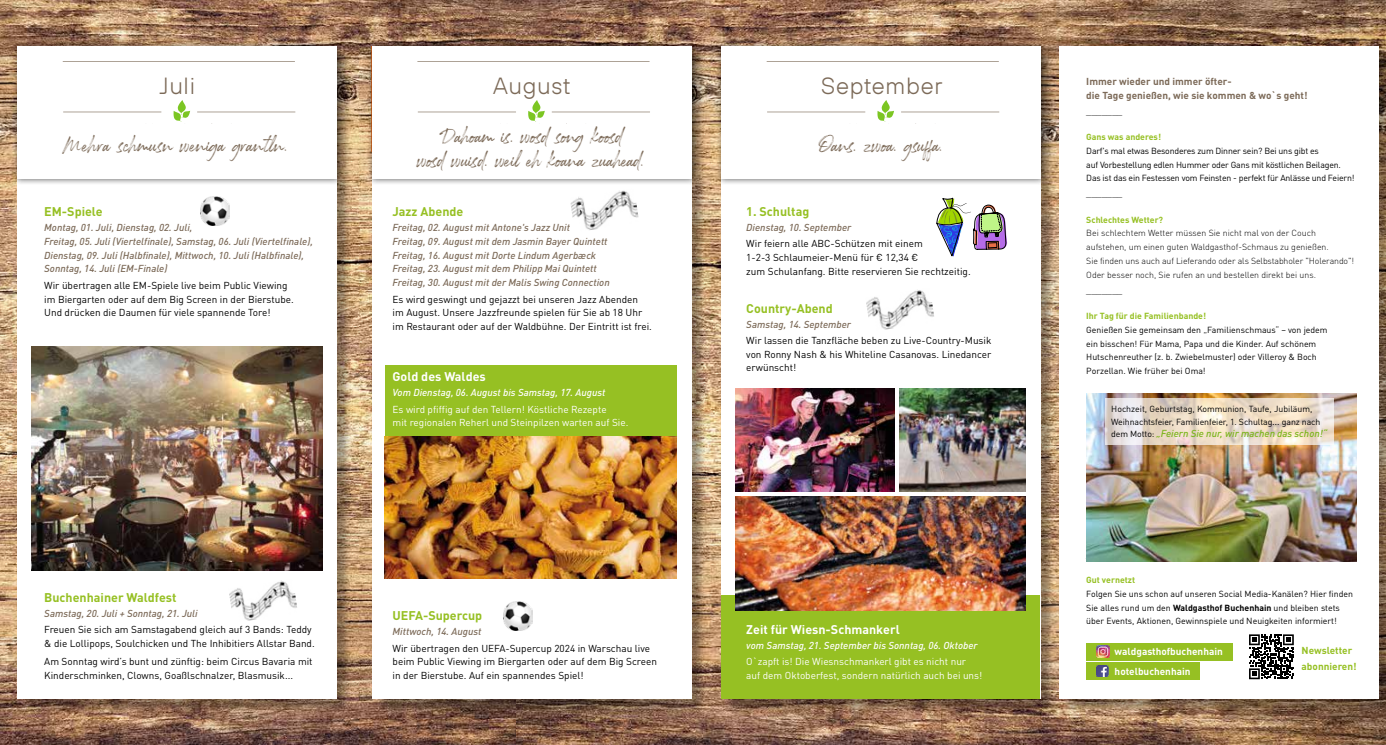
<style>
.page{position:relative;width:1386px;height:745px;background:#fff}
.page>*{position:absolute;margin:0;border:0;box-sizing:border-box;transform-origin:0 0}
.t1{font:300 23.38px "TT Hoves";letter-spacing:.03em;color:#7c6a58}
.t2{font:22.5px/24.1px "Rockness";letter-spacing:-.01em;color:#7c6a58;text-align:center}
.t3{font:700 12.5px "DINOT";color:#96c023}
.t4{font:700 12.5px "DINOT";color:#fff}
.t5{font:10px/13.8px "DINOT";color:#000}
.t6{font:italic 500 10px/13.8px "DINOT";color:#7c6a58}
.t7{font:10px/13.8px "DINOT";color:#fff}
.t8{font:italic 500 10px "DINOT";color:#fff}
.t9{font:700 10px/13.8px "DINOT";color:#7c6a58}
.t10{font:italic 500 10px "DINOT";color:#7ab51b}
.t11{font:700 10px/20px "DINOT";color:#fff}
.t12{font:700 10px/16.2px "DINOT";color:#96c023}
.t13{font:300 10px "DINOT";color:#000}
.t14{font:8.75px/13.8px "DINOT";color:#000}
.t15{font:300 8.75px/13.8px "DINOT";color:#000}
.t16{font:8.75px/13.8px "DINOT";letter-spacing:-.02em;color:#000}
.t17{font:700 8.75px "DINOT";color:#96c023}
.s1{font-size:10px}
.s2{font-weight:400;font-style:normal;font-size:8.75px;color:#000}
.s3{font-weight:700}
</style>
<div class="page">
<img style="left:0;top:0;width:1385px;height:744px">
<div style="left:723px;top:48px;width:332px;height:666px;background:#000;opacity:.35"></div>
<div style="left:721px;top:46px;width:319px;height:652px;background:#fff"></div>
<div style="left:1061px;top:48px;width:324px;height:665px;background:#000;opacity:.35"></div>
<div style="left:1059px;top:46px;width:319px;height:652px;background:#fff"></div>
<div style="left:374px;top:48px;width:332px;height:666px;background:#000;opacity:.35"></div>
<div style="left:372px;top:46px;width:319px;height:652px;background:#fff"></div>
<div style="left:1086px;top:662px;width:113px;height:17px;background:#96c023"></div>
<div style="left:19px;top:48px;width:333px;height:665px;background:#000;opacity:.35"></div>
<div style="left:18px;top:46px;width:318px;height:652px;background:#fff"></div>
<div style="left:1086px;top:642px;width:147px;height:17px;background:#96c023"></div>
<svg style="left:1096px;top:645px;width:13px;height:12px"></svg>
<svg style="left:1096px;top:665px;width:13px;height:11px"></svg>
<svg style="left:1249px;top:634px;width:45px;height:46px"></svg>
<svg style="left:1249px;top:634px;width:44px;height:44px"></svg>
<div style="left:12px;top:41px;width:331px;height:144px;background:#000;opacity:.55"></div>
<div style="left:17px;top:46px;width:320px;height:132px;background:#fff"></div>
<svg style="left:174px;top:100px;width:16px;height:22px"></svg>
<svg style="left:197px;top:112px;width:98px;height:1px"></svg>
<svg style="left:63px;top:112px;width:98px;height:1px"></svg>
<svg style="left:63px;top:61px;width:232px;height:1px"></svg>
<div style="left:367px;top:41px;width:331px;height:144px;background:#000;opacity:.55"></div>
<div style="left:372px;top:46px;width:319px;height:132px;background:#fff"></div>
<svg style="left:528px;top:100px;width:17px;height:22px"></svg>
<svg style="left:552px;top:112px;width:98px;height:1px"></svg>
<svg style="left:418px;top:112px;width:98px;height:1px"></svg>
<svg style="left:417px;top:61px;width:232px;height:1px"></svg>
<div style="left:716px;top:41px;width:331px;height:144px;background:#000;opacity:.55"></div>
<div style="left:721px;top:46px;width:319px;height:132px;background:#fff"></div>
<svg style="left:877px;top:100px;width:17px;height:22px"></svg>
<svg style="left:901px;top:112px;width:98px;height:1px"></svg>
<svg style="left:767px;top:112px;width:98px;height:1px"></svg>
<svg style="left:766px;top:61px;width:232px;height:1px"></svg>
<img style="left:1086px;top:393px;width:270px;height:168px">
<div style="left:385px;top:364px;width:292px;height:73px;background:#96c023"></div>
<div style="left:721px;top:595px;width:319px;height:103px;background:#96c023"></div>
<img style="left:32px;top:346px;width:290px;height:224px">
<img style="left:385px;top:436px;width:292px;height:142px">
<img style="left:735px;top:388px;width:159px;height:103px">
<img style="left:735px;top:496px;width:290px;height:114px">
<img style="left:899px;top:388px;width:126px;height:103px">
<img style="left:570px;top:190px;width:69px;height:40px">
<img style="left:866px;top:290px;width:68px;height:40px">
<img style="left:229px;top:580px;width:68px;height:41px">
<img style="left:201px;top:196px;width:28px;height:29px">
<img style="left:503px;top:601px;width:29px;height:29px">
<img style="left:936px;top:198px;width:71px;height:59px">
<svg style="left:1104px;top:398px;width:229px;height:46px;background:#eadccc"></svg>
<h1 class="t1" style="left:159px;top:71px;width:37px">Juli</h1>
<h1 class="t1" style="left:493px;top:71px;width:79px">August</h1>
<h1 class="t1" style="left:820px;top:71px;width:123px">September</h1>
<h2 class="t2" style="left:62px;top:131px;width:228px">Mehra schmusn weniga grantln.</h2>
<h2 class="t2" style="left:417px;top:122px;width:228px">Dahoam is, wosd song koosd<br>wosd wuisd, weil eh koana zuahead.</h2>
<h2 class="t2" style="left:819px;top:131px;width:125px">Oans, zwoa, gsuffa.</h2>
<p class="t3" style="left:44px;top:203px;width:60px">EM-Spiele</p>
<p class="t6" style="left:44px;top:220px;width:270px">Montag, 01. Juli, Dienstag, 02. Juli,<br>Freitag, 05. Juli (Viertelfinale), Samstag, 06. Juli (Viertelfinale), Dienstag, 09. Juli (Halbfinale), Mittwoch, 10. Juli (Halbfinale), Sonntag, 14. Juli (EM-Finale)</p>
<p class="t5" style="left:44px;top:278px;width:251px">Wir übertragen alle EM-Spiele live beim Public Viewing im Biergarten oder auf dem Big Screen in der Bierstube.<br>Und drücken die Daumen für viele spannende Tore!</p>
<p class="t3" style="left:44px;top:588px;width:134px">Buchenhainer Waldfest</p>
<p class="t6" style="left:44px;top:605px;width:155px">Samstag, 20. Juli + Sonntag, 21. Juli</p>
<p class="t5" style="left:44px;top:622px;width:272px">Freuen Sie sich am Samstagabend gleich auf 3 Bands: Teddy &amp; die Lollipops, Soulchicken und The Inhibitiers Allstar Band.</p>
<p class="t5" style="left:44px;top:654px;width:270px">Am Sonntag wird’s bunt und zünftig: beim Circus Bavaria mit<br>Kinderschminken, Clowns, Goaßlschnalzer, Blasmusik...</p>
<p class="t3" style="left:392px;top:203px;width:72px">Jazz Abende</p>
<p class="t6" style="left:392px;top:220px;width:219px">Freitag, 02. August mit Antone's Jazz Unit<br>Freitag, 09. August mit dem Jasmin Bayer Quintett Freitag, 16. August mit Dorte Lindum Agerbæck Freitag, 23. August mit dem Philipp Mai Quintett Freitag, 30. August mit der Malis Swing Connection</p>
<p class="t5" style="left:392px;top:292px;width:261px">Es wird geswingt und gejazzt bei unseren Jazz Abenden<br>im August. Unsere Jazzfreunde spielen für Sie ab 18 Uhr im Restaurant oder auf der Waldbühne. Der Eintritt ist frei.</p>
<p class="t4" style="left:392px;top:368px;width:95px">Gold des Waldes</p>
<p class="t8" style="left:392px;top:386px;width:214px">Vom Dienstag, 06. August bis Samstag, 17. August</p>
<p class="t7" style="left:392px;top:402px;width:237px">Es wird pfiffig auf den Tellern! Köstliche Rezepte<br>mit regionalen Reherl und Steinpilzen warten auf Sie.</p>
<p class="t3" style="left:392px;top:607px;width:91px">UEFA-Supercup</p>
<p class="t6" style="left:392px;top:624px;width:90px">Mittwoch, 14. August</p>
<p class="t5" style="left:392px;top:640px;width:266px">Wir übertragen den UEFA-Supercup 2024 in Warschau live beim Public Viewing im Biergarten oder auf dem Big Screen in der Bierstube. Auf ein spannendes Spiel!</p>
<p class="t3" style="left:746px;top:203px;width:64px">1. Schultag</p>
<p class="t6" style="left:746px;top:220px;width:106px">Dienstag, 10. September</p>
<p class="t5" style="left:746px;top:237px;width:226px">Wir feiern alle ABC-Schützen mit einem<br>1-2-3 Schlaumeier-Menü für € 12,34 €<br>zum Schulanfang. Bitte reservieren Sie rechtzeitig.</p>
<p class="t3" style="left:746px;top:299px;width:88px">Country-Abend</p>
<p class="t6" style="left:746px;top:316px;width:106px">Samstag, 14. September</p>
<p class="t5" style="left:746px;top:333px;width:247px;text-align:justify">Wir lassen die Tanzfläche beben zu Live-Country-Musik von Ronny Nash &amp; his Whiteline Casanovas. Linedancer erwünscht!</p>
<p class="t4" style="left:746px;top:620px;width:155px">Zeit für Wiesn-Schmankerl</p>
<p class="t8" style="left:746px;top:638px;width:233px">vom Samstag, 21. September bis Sonntag, 06. Oktober</p>
<p class="t7" style="left:746px;top:654px;width:237px">O`zapft is! Die Wiesnschmankerl gibt es nicht nur auf dem Oktoberfest, sondern natürlich auch bei uns!</p>
<p class="t9" style="left:1086px;top:74px;width:223px">Immer wieder und immer öfter-<br>die Tage genießen, wie sie kommen &amp; wo`s geht!</p>
<p class="t13" style="left:1086px;top:104px;width:37px">_______</p>
<p class="t17" style="left:1086px;top:131px;width:76px">Gans was anderes!</p>
<p class="t16" style="left:1086px;top:143px;width:270px">Darf's mal etwas Besonderes zum Dinner sein? Bei uns gibt es<br>auf Vorbestellung edlen Hummer oder Gans mit köstlichen Beilagen.<br>Das ist das ein Festessen vom Feinsten - perfekt für Anlässe und Feiern!</p>
<p class="t13" style="left:1086px;top:186px;width:37px">_______</p>
<p class="t17" style="left:1086px;top:213px;width:78px">Schlechtes Wetter?</p>
<p class="t15" style="left:1086px;top:226px;width:269px">Bei schlechtem Wetter müssen Sie nicht mal von der Couch aufstehen, um einen guten Waldgasthof-Schmaus zu genießen.<br>Sie finden uns auch auf Lieferando oder als Selbstabholer "Holerando"!<br>Oder besser noch, Sie rufen an und bestellen direkt bei uns.</p>
<p class="t17" style="left:1086px;top:310px;width:121px">Ihr Tag für die Familienbande!</p>
<p class="t14" style="left:1086px;top:322px;width:243px">Genießen Sie gemeinsam den „Familienschmaus“ – von jedem ein bisschen! Für Mama, Papa und die Kinder. Auf schönem Hutschenreuther (z. b. Zwiebelmuster) oder Villeroy &amp; Boch Porzellan. Wie früher bei Oma!</p>
<p class="t14" style="left:1111px;top:402px;width:211px;line-height:12.5px">Hochzeit, Geburtstag, Kommunion, Taufe, Jubiläum,<br>Weihnachtsfeier, Familienfeier, 1. Schultag<span class="s1">…</span> ganz nach</p>
<p class="t10" style="left:1111px;top:427px;width:217px"><span class="s2">dem Motto:</span> „Feiern Sie nur, wir machen das schon!“</p>
<p class="t17" style="left:1086px;top:573px;width:50px">Gut vernetzt</p>
<p class="t14" style="left:1086px;top:586px;width:268px">Folgen Sie uns schon auf unseren Social Media-Kanälen? Hier finden<br>Sie alles rund um den <span class="s3">Waldgasthof Buchenhain</span> und bleiben stets über Events, Aktionen, Gewinnspiele und Neuigkeiten informiert!</p>
<p class="t11" style="left:1114px;top:640px;width:110px">waldgasthofbuchenhain hotelbuchenhain</p>
<p class="t12" style="left:1301px;top:641px;width:56px">Newsletter abonnieren!</p>
</div>
